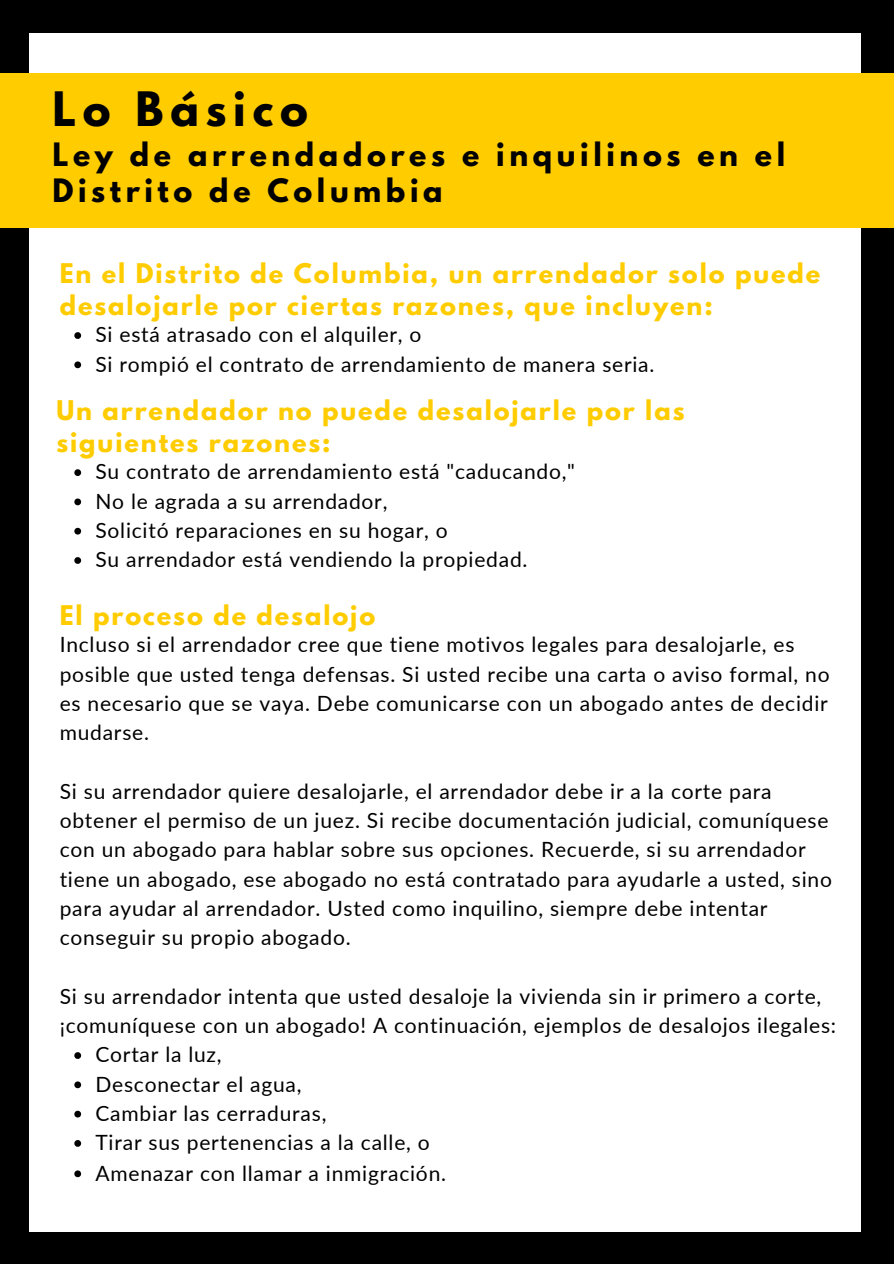
<style>
.page{position:relative;width:894px;height:1264px;background:#fff}
.page>*{position:absolute;margin:0;border:0;box-sizing:border-box;transform-origin:0 0}
.t1{font:700 42px "League Spartan";letter-spacing:.16em;color:#000}
.t2{font:700 28.5px/36px "League Spartan";letter-spacing:.16em;color:#000}
.t3{font:700 24px/31.5px "League Spartan";letter-spacing:.08em;color:#fc0}
.t4{font:21px/29.2px "Lato";letter-spacing:.035em;color:#000}
</style>
<div class="page">
<div style="left:0;top:0;width:893px;height:1263px;background:#000"></div>
<div style="left:30px;top:33px;width:830px;height:1198px;background:#fff"></div>
<svg style="left:74px;top:469px;width:7px;height:7px"></svg>
<svg style="left:74px;top:498px;width:7px;height:7px"></svg>
<svg style="left:74px;top:528px;width:7px;height:6px"></svg>
<svg style="left:74px;top:557px;width:7px;height:7px"></svg>
<svg style="left:74px;top:1052px;width:7px;height:6px"></svg>
<svg style="left:74px;top:1081px;width:7px;height:7px"></svg>
<svg style="left:74px;top:1110px;width:7px;height:7px"></svg>
<svg style="left:74px;top:1140px;width:7px;height:6px"></svg>
<svg style="left:74px;top:1170px;width:7px;height:7px"></svg>
<div style="left:0;top:74px;width:893px;height:153px;background:#fc0"></div>
<svg style="left:74px;top:332px;width:7px;height:7px"></svg>
<svg style="left:74px;top:361px;width:7px;height:7px"></svg>
<p class="t1" style="left:52px;top:88px;width:257px">Lo Básico</p>
<p class="t2" style="left:52px;top:140px;width:734px">Ley de arrendadores e inquilinos en el<br>Distrito de Columbia</p>
<p class="t3" style="left:60px;top:261px;width:762px">En el Distrito de Columbia, un arrendador solo puede desalojarle por ciertas razones, que incluyen:</p>
<p class="t4" style="left:95px;top:319px;width:327px">Si está atrasado con el alquiler, o</p>
<p class="t4" style="left:95px;top:349px;width:560px">Si rompió el contrato de arrendamiento de manera seria.</p>
<p class="t3" style="left:56px;top:398px;width:629px">Un arrendador no puede desalojarle por las siguientes razones:</p>
<p class="t4" style="left:95px;top:456px;width:481px">Su contrato de arrendamiento está "caducando,"</p>
<p class="t4" style="left:95px;top:486px;width:293px">No le agrada a su arrendador,</p>
<p class="t4" style="left:95px;top:515px;width:354px">Solicitó reparaciones en su hogar, o</p>
<p class="t4" style="left:95px;top:544px;width:433px">Su arrendador está vendiendo la propiedad.</p>
<p class="t3" style="left:60px;top:602px;width:317px">El proceso de desalojo</p>
<p class="t4" style="left:60px;top:629px;width:771px">Incluso si el arrendador cree que tiene motivos legales para desalojarle, es posible que usted tenga defensas. Si usted recibe una carta o aviso formal, no es necesario que se vaya. Debe comunicarse con un abogado antes de decidir mudarse.</p>
<p class="t4" style="left:60px;top:776px;width:773px">Si su arrendador quiere desalojarle, el arrendador debe ir a la corte para obtener el permiso de un juez. Si recibe documentación judicial, comuníquese con un abogado para hablar sobre sus opciones. Recuerde, si su arrendador tiene un abogado, ese abogado no está contratado para ayudarle a usted, sino para ayudar al arrendador. Usted como inquilino, siempre debe intentar conseguir su propio abogado.</p>
<p class="t4" style="left:60px;top:980px;width:777px">Si su arrendador intenta que usted desaloje la vivienda sin ir primero a corte, ¡comuníquese con un abogado! A continuación, ejemplos de desalojos ilegales:</p>
<p class="t4" style="left:95px;top:1039px;width:128px">Cortar la luz,</p>
<p class="t4" style="left:95px;top:1068px;width:208px">Desconectar el agua,</p>
<p class="t4" style="left:95px;top:1098px;width:232px">Cambiar las cerraduras,</p>
<p class="t4" style="left:95px;top:1127px;width:336px">Tirar sus pertenencias a la calle, o</p>
<p class="t4" style="left:95px;top:1157px;width:352px">Amenazar con llamar a inmigración.</p>
</div>
